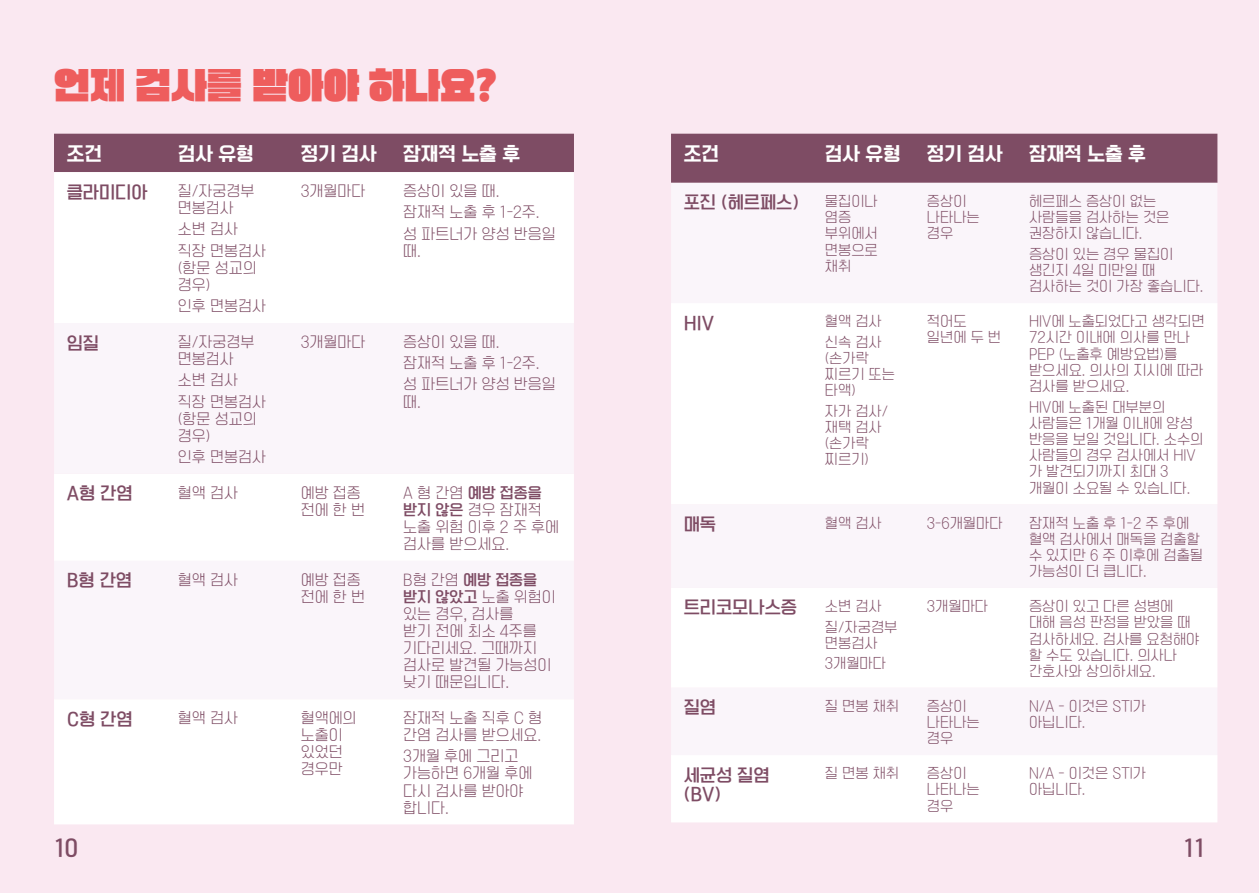
<style>
.page{position:relative;width:1259px;height:893px;background:#fae8f1}
.page>*{position:absolute;margin:0;border:0;box-sizing:border-box;transform-origin:0 0}
.t1{font:36px "TT Supersize Bk";letter-spacing:-.01em;color:#ee5d5d}
.t2{font:21px "TT Omni Gothic B";color:#7e4c64}
.t3{font:18px "TT Omni Gothic H";color:#fff}
.t4{font:16.5px/19.8px "TT Omni Gothic B";color:#7e4c64}
.t5{font:14.25px/17.1px "TT Omni Gothic L";color:#7e4c64}
.t6{font:14.25px/17.1px "TT Omni Gothic B";color:#7e4c64}
.t7{font:13.5px/16.2px "TT Omni Gothic L";color:#7e4c64}
.s1{font-family:"TT Omni Gothic L"}
.s2{font-family:"TT Omni Gothic B"}
</style>
<div class="page">
<div style="left:671px;top:134px;width:546px;height:49px;background:#7e4c64"></div>
<div style="left:671px;top:183px;width:546px;height:120px;background:#faf5fa"></div>
<svg style="left:671px;top:303px;width:546px;height:519px;fill:#fff"></svg>
<div style="left:54px;top:134px;width:520px;height:38px;background:#7e4c64"></div>
<div style="left:54px;top:172px;width:520px;height:652px;background:#fff"></div>
<svg style="left:54px;top:323px;width:520px;height:376px;fill:#faf5fa"></svg>
<h1 class="t1" style="left:54px;top:67px;width:445px">언제 검사를 받아야 하나요?</h1>
<h3 class="t3" style="left:67px;top:145px;width:37px">조건</h3>
<h3 class="t3" style="left:178px;top:145px;width:77px">검사 유형</h3>
<h3 class="t3" style="left:301px;top:145px;width:77px">정기 검사</h3>
<h3 class="t3" style="left:403px;top:145px;width:118px">잠재적 노출 후</h3>
<p class="t4" style="left:67px;top:183px;width:82px">클라미디아</p>
<p class="t5" style="left:178px;top:183px;width:78px">질/자궁경부 면봉검사</p>
<p class="t5" style="left:178px;top:219px;width:90px;line-height:21.3px">소변 검사 직장 면봉검사</p>
<p class="t5" style="left:178px;top:260px;width:80px">(항문 성교의 경우)</p>
<p class="t5" style="left:178px;top:298px;width:90px">인후 면봉검사</p>
<p class="t5" style="left:301px;top:183px;width:66px">3개월마다</p>
<p class="t5" style="left:403px;top:181px;width:154px;line-height:21.3px">증상이 있을 때.<br>잠재적 노출 후 1-2주. 성 파트너가 양성 반응일</p>
<p class="t5" style="left:403px;top:243px;width:19px">때.</p>
<p class="t4" style="left:67px;top:334px;width:34px">임질</p>
<p class="t5" style="left:178px;top:334px;width:78px">질/자궁경부 면봉검사</p>
<p class="t5" style="left:178px;top:370px;width:90px;line-height:21.3px">소변 검사 직장 면봉검사</p>
<p class="t5" style="left:178px;top:411px;width:80px">(항문 성교의 경우)</p>
<p class="t5" style="left:178px;top:449px;width:90px">인후 면봉검사</p>
<p class="t5" style="left:301px;top:334px;width:66px">3개월마다</p>
<p class="t5" style="left:403px;top:332px;width:154px;line-height:21.3px">증상이 있을 때.<br>잠재적 노출 후 1-2주. 성 파트너가 양성 반응일</p>
<p class="t5" style="left:403px;top:394px;width:19px">때.</p>
<p class="t4" style="left:67px;top:485px;width:67px">A형 간염</p>
<p class="t5" style="left:178px;top:485px;width:62px">혈액 검사</p>
<p class="t5" style="left:301px;top:485px;width:66px">예방 접종 전에 한 번</p>
<p class="t6" style="left:403px;top:485px;width:140px"><span class="s1">A 형 간염</span> 예방 접종을</p>
<p class="t5" style="left:403px;top:502px;width:157px"><span class="s2">받지 않은</span> 경우 잠재적 노출 위험 이후 2 주 후에 검사를 받으세요.</p>
<p class="t4" style="left:67px;top:572px;width:67px">B형 간염</p>
<p class="t5" style="left:178px;top:572px;width:62px">혈액 검사</p>
<p class="t5" style="left:301px;top:572px;width:66px">예방 접종 전에 한 번</p>
<p class="t6" style="left:403px;top:572px;width:154px"><span class="s1">B형 간염</span> 예방 접종을 받지 않았고 <span class="s1">노출 위험이</span></p>
<p class="t5" style="left:403px;top:606px;width:150px">있는 경우, 검사를<br>받기 전에 최소 4주를 기다리세요. 그때까지 검사로 발견될 가능성이 낮기 때문입니다.</p>
<p class="t4" style="left:67px;top:710px;width:67px">C형 간염</p>
<p class="t5" style="left:178px;top:710px;width:62px">혈액 검사</p>
<p class="t5" style="left:301px;top:710px;width:57px">혈액에의 노출이 있었던 경우만</p>
<p class="t5" style="left:403px;top:710px;width:140px">잠재적 노출 직후 C 형 간염 검사를 받으세요.</p>
<p class="t5" style="left:403px;top:748px;width:131px">3개월 후에 그리고 가능하면 6개월 후에 다시 검사를 받아야 합니다.</p>
<h3 class="t3" style="left:684px;top:145px;width:37px">조건</h3>
<h3 class="t3" style="left:825px;top:145px;width:77px">검사 유형</h3>
<h3 class="t3" style="left:927px;top:145px;width:77px">정기 검사</h3>
<h3 class="t3" style="left:1029px;top:145px;width:118px">잠재적 노출 후</h3>
<p class="t4" style="left:684px;top:194px;width:117px">포진 (헤르페스)</p>
<p class="t7" style="left:825px;top:194px;width:54px">물집이나 염증 부위에서 면봉으로 채취</p>
<p class="t7" style="left:927px;top:194px;width:54px">증상이 나타나는 경우</p>
<p class="t7" style="left:1029px;top:194px;width:142px">헤르페스 증상이 없는 사람들을 검사하는 것은 권장하지 않습니다.</p>
<p class="t7" style="left:1029px;top:247px;width:176px">증상이 있는 경우 물집이 생긴지 4일 미만일 때 검사하는 것이 가장 좋습니다.</p>
<p class="t4" style="left:684px;top:314px;width:32px">HIV</p>
<p class="t7" style="left:825px;top:312px;width:58px;line-height:20.4px">혈액 검사 신속 검사</p>
<p class="t7" style="left:825px;top:351px;width:72px">(손가락 찌르기 또는 타액)</p>
<p class="t7" style="left:825px;top:403px;width:65px">자가 검사/ 재택 검사 (손가락 찌르기)</p>
<p class="t7" style="left:927px;top:314px;width:76px">적어도 일년에 두 번</p>
<p class="t7" style="left:1029px;top:314px;width:177px">HIV에 노출되었다고 생각되면<br>72시간 이내에 의사를 만나<br>PEP (노출후 예방요법)를 받으세요. 의사의 지시에 따라 검사를 받으세요.</p>
<p class="t7" style="left:1029px;top:399px;width:176px">HIV에 노출된 대부분의 사람들은 1개월 이내에 양성 반응을 보일 것입니다. 소수의 사람들의 경우 검사에서 HIV 가 발견되기까지 최대 3 개월이 소요될 수 있습니다.</p>
<p class="t4" style="left:684px;top:515px;width:34px">매독</p>
<p class="t7" style="left:825px;top:515px;width:58px">혈액 검사</p>
<p class="t7" style="left:927px;top:515px;width:77px">3-6개월마다</p>
<p class="t7" style="left:1029px;top:515px;width:176px">잠재적 노출 후 1-2 주 후에 혈액 검사에서 매독을 검출할 수 있지만 6 주 이후에 검출될 가능성이 더 큽니다.</p>
<p class="t4" style="left:684px;top:599px;width:115px">트리코모나스증</p>
<p class="t7" style="left:825px;top:597px;width:74px;line-height:20.4px">소변 검사 질/자궁경부</p>
<p class="t7" style="left:825px;top:633px;width:63px;line-height:20.4px">면봉검사<br>3개월마다</p>
<p class="t7" style="left:927px;top:599px;width:63px">3개월마다</p>
<p class="t7" style="left:1029px;top:599px;width:172px">증상이 있고 다른 성병에 대해 음성 판정을 받았을 때 검사하세요. 검사를 요청해야 할 수도 있습니다. 의사나 간호사와 상의하세요.</p>
<p class="t4" style="left:684px;top:698px;width:34px">질염</p>
<p class="t7" style="left:825px;top:699px;width:76px">질 면봉 채취</p>
<p class="t7" style="left:927px;top:699px;width:54px">증상이 나타나는 경우</p>
<p class="t7" style="left:1029px;top:699px;width:119px">N/A - 이것은 STI가 아닙니다.</p>
<p class="t4" style="left:684px;top:766px;width:87px">세균성 질염 (BV)</p>
<p class="t7" style="left:825px;top:766px;width:76px">질 면봉 채취</p>
<p class="t7" style="left:927px;top:766px;width:54px">증상이 나타나는 경우</p>
<p class="t7" style="left:1029px;top:766px;width:119px">N/A - 이것은 STI가 아닙니다.</p>
<h2 class="t2" style="left:54px;top:837px;width:26px">10</h2>
<h2 class="t2" style="left:1183px;top:837px;width:23px">11</h2>
</div>
